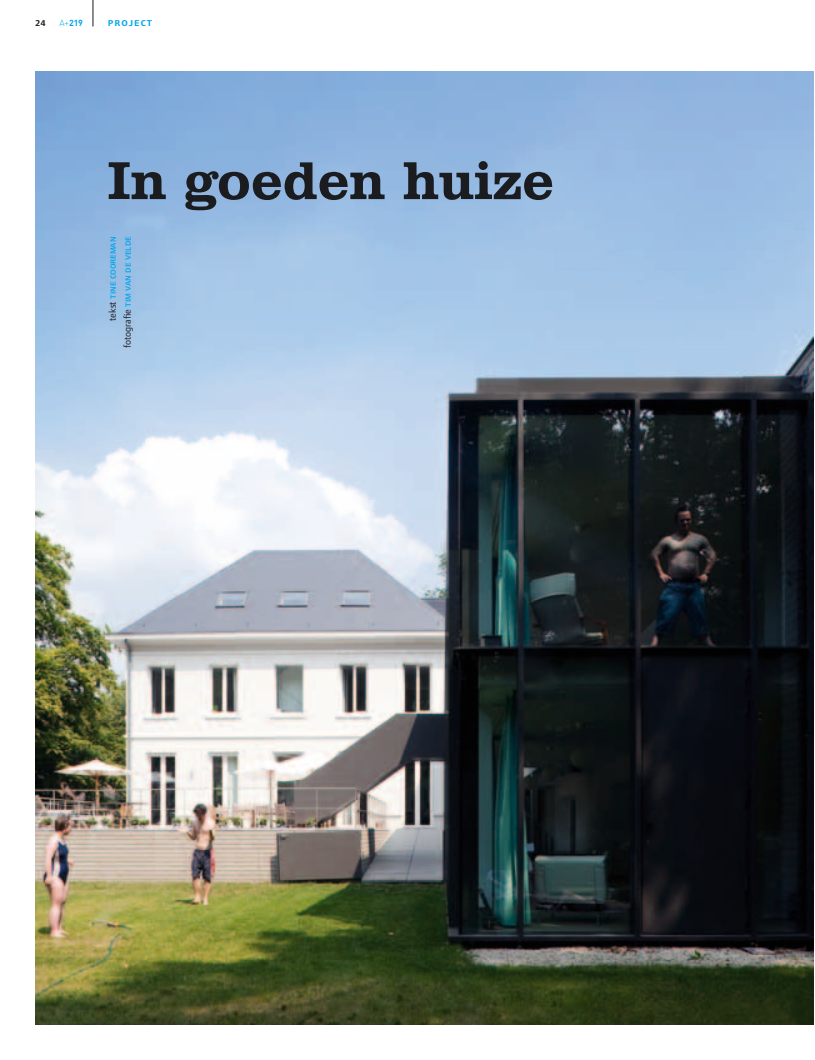
<style>
.page{position:relative;width:815px;height:1060px;background:#fff}
.page>*{position:absolute;margin:0;border:0;box-sizing:border-box;transform-origin:0 0}
.t1{font:700 52.5px "Clarendon BQ";color:#1b1c20}
.t2{font:11.25px "Foundry Form Sans Demi SC";letter-spacing:.1em;color:#00a6eb}
.t3{font:10px/15px "Foundry Form Sans Medium SC";color:#00a6eb;text-align:right}
.t4{font:700 8.75px "DIN";color:#00a6eb}
.t5{font:700 8.75px "Foundry Form Sans";color:#1b1c20}
.s1{font-weight:300}
.s2{font-family:"Foundry Form Sans";color:#1b1c20}
</style>
<div class="page">
<svg style="left:93px;top:0;width:1px;height:26px"></svg>
<img style="left:35px;top:71px;width:779px;height:953px">
<p class="t5" style="left:35px;top:19px;width:12px">24</p>
<p class="t4" style="left:59px;top:17px;width:25px"><span class="s1">A+</span>219</p>
<p class="t2" style="left:108px;top:16px;width:46px">project</p>
<h1 class="t1" style="left:108px;top:151px;width:448px">In goeden huize</h1>
<p class="t3" style="left:105px;top:348px;width:113px;rotate:-90deg"><span class="s2">tekst</span> tine cooreman <span class="s2">fotografie</span> tim van de velde</p>
</div>
